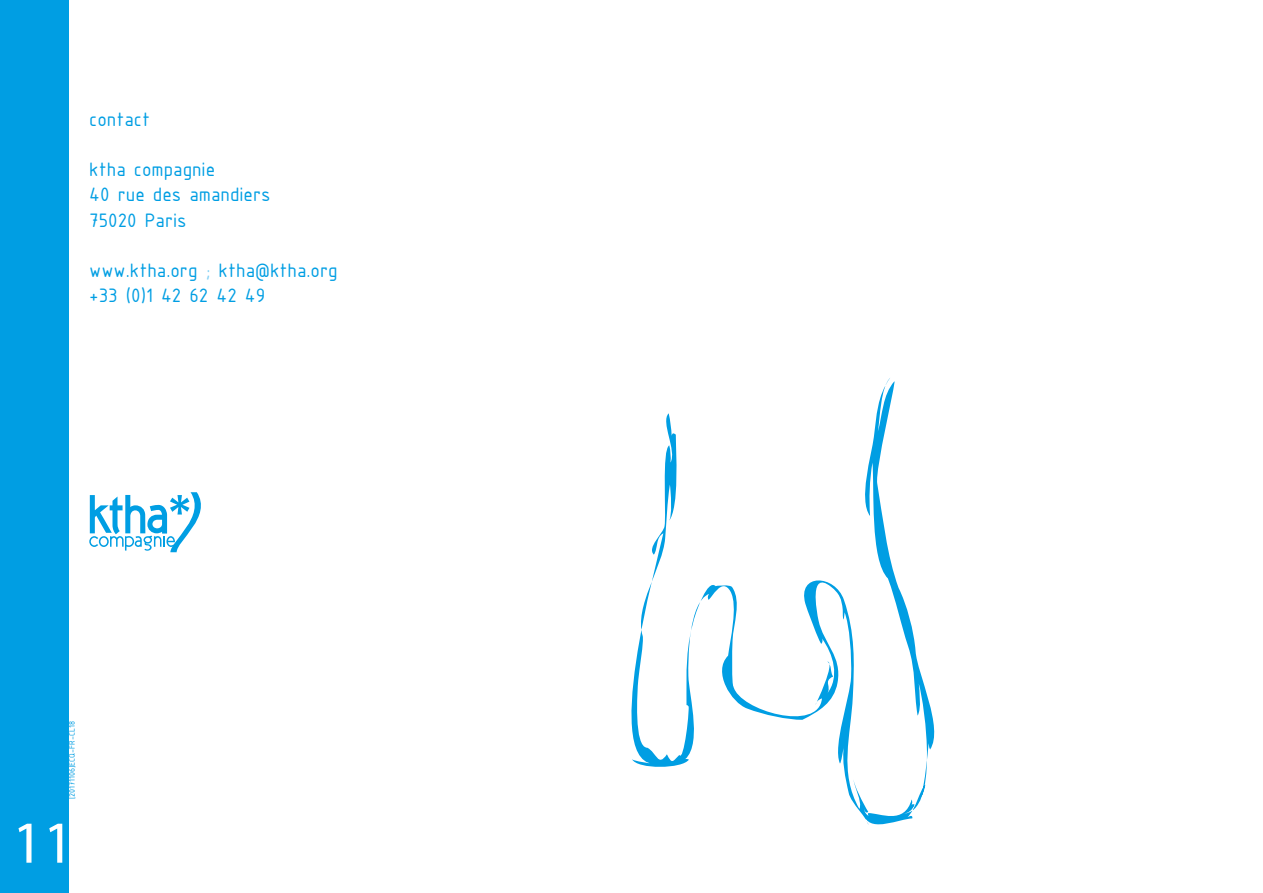
<style>
.page{position:relative;width:1263px;height:893px;background:#fff}
.page>*{position:absolute;margin:0;border:0;box-sizing:border-box;transform-origin:0 0}
.t1{font:60px "Myriad Pro";color:#fff}
.t2{font:21px/25.2px "ISOCPEUR";color:#009ee3}
.t3{font:9px "ISOCPEUR";color:#009ee3}
.s1{color:#82d0f5}
</style>
<div class="page">
<div style="left:0;top:0;width:68px;height:893px;background:#009ee3"></div>
<svg style="left:631px;top:378px;width:304px;height:447px"></svg>
<svg style="left:89px;top:492px;width:112px;height:60px"></svg>
<p class="t2" style="left:89px;top:106px;width:62px">contact</p>
<p class="t2" style="left:89px;top:156px;width:183px">ktha compagnie<br>40 rue des amandiers<br>75020 Paris</p>
<p class="t2" style="left:89px;top:257px;width:250px">www.ktha.org <span class="s1">;</span> ktha@ktha.org +33 (0)1 42 62 42 49</p>
<p class="t3" style="left:66px;top:799px;width:80px;rotate:-90deg">[20171106]ECQ-FR-CL18</p>
<h1 class="t1" style="left:12px;top:806px;width:63px">11</h1>
</div>
